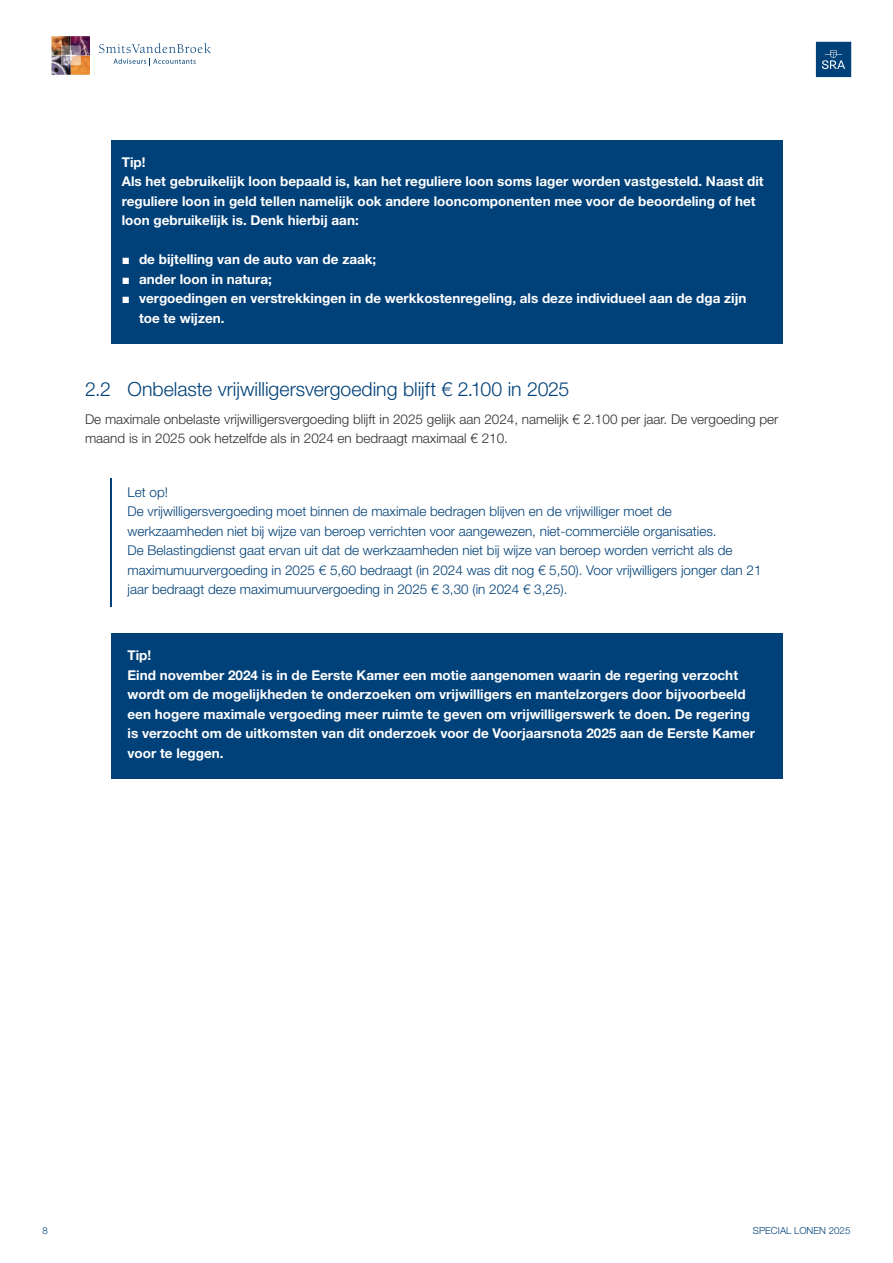
<style>
.page{position:relative;width:893px;height:1263px;background:#fff}
.page>*{position:absolute;margin:0;border:0;box-sizing:border-box;transform-origin:0 0}
.t1{font:300 19.5px "Helvetica Neue LT Std";color:#004179}
.t2{font:700 13.5px/19.5px "Helvetica Neue LT Std";color:#fff}
.t3{font:300 13.5px/19.5px "Helvetica Neue LT Std";color:#004179}
.t4{font:300 13.5px/19.5px "Helvetica Neue LT Std";color:#2f2f2f}
.t5{font:300 9.75px "Helvetica Neue LT Std";color:#004179}
.s1{font-family:"Arial"}
</style>
<div class="page">
<svg style="left:99px;top:43px;width:112px;height:23px"></svg>
<img style="left:51px;top:36px;width:1px;height:39px">
<svg style="left:52px;top:36px;width:38px;height:39px"></svg>
<div style="left:817px;top:43px;width:33px;height:33px;background:#004179"></div>
<svg style="left:822px;top:50px;width:23px;height:19px"></svg>
<div style="left:816px;top:42px;width:35px;height:35px;border:2px solid #004179"></div>
<div style="left:111px;top:140px;width:671px;height:204px;background:#004179"></div>
<hr style="left:111px;top:478px;width:1px;height:128px;background:#004179">
<div style="left:111px;top:634px;width:671px;height:145px;background:#004179"></div>
<p class="t2" style="left:122px;top:152px;width:643px">Tip!<br>Als het gebruikelijk loon bepaald is, kan het reguliere loon soms lager worden vastgesteld. Naast dit reguliere loon in geld tellen namelijk ook andere looncomponenten mee voor de beoordeling of het loon gebruikelijk is. Denk hierbij aan:</p>
<p class="t2" style="left:122px;top:250px;width:256px"><span class="s1">■</span> de bijtelling van de auto van de zaak;</p>
<p class="t2" style="left:122px;top:269px;width:152px"><span class="s1">■</span> ander loon in natura;</p>
<p class="t2" style="left:139px;top:289px;width:609px;text-indent:-17px"><span class="s1">■</span> vergoedingen en verstrekkingen in de werkkostenregeling, als deze individueel aan de dga zijn toe te wijzen.</p>
<h1 class="t1" style="left:85px;top:377px;width:486px">2.2 Onbelaste vrijwilligersvergoeding blijft € 2.100 in 2025</h1>
<p class="t4" style="left:85px;top:409px;width:695px">De maximale onbelaste vrijwilligersvergoeding blijft in 2025 gelijk aan 2024, namelijk € 2.100 per jaar. De vergoeding per maand is in 2025 ook hetzelfde als in 2024 en bedraagt maximaal € 210.</p>
<p class="t3" style="left:128px;top:482px;width:636px">Let op!<br>De vrijwilligersvergoeding moet binnen de maximale bedragen blijven en de vrijwilliger moet de werkzaamheden niet bij wijze van beroep verrichten voor aangewezen, niet-commerciële organisaties.<br>De Belastingdienst gaat ervan uit dat de werkzaamheden niet bij wijze van beroep worden verricht als de maximumuurvergoeding in 2025 € 5,60 bedraagt (in 2024 was dit nog € 5,50). Voor vrijwilligers jonger dan 21 jaar bedraagt deze maximumuurvergoeding in 2025 € 3,30 (in 2024 € 3,25).</p>
<p class="t2" style="left:128px;top:645px;width:629px">Tip!<br>Eind november 2024 is in de Eerste Kamer een motie aangenomen waarin de regering verzocht wordt om de mogelijkheden te onderzoeken om vrijwilligers en mantelzorgers door bijvoorbeeld een hogere maximale vergoeding meer ruimte te geven om vrijwilligerswerk te doen. De regering is verzocht om de uitkomsten van dit onderzoek voor de Voorjaarsnota 2025 aan de Eerste Kamer voor te leggen.</p>
<p class="t5" style="left:43px;top:1224px;width:7px">8</p>
<p class="t5" style="left:753px;top:1224px;width:99px">SPECIAL LONEN 2025</p>
</div>
